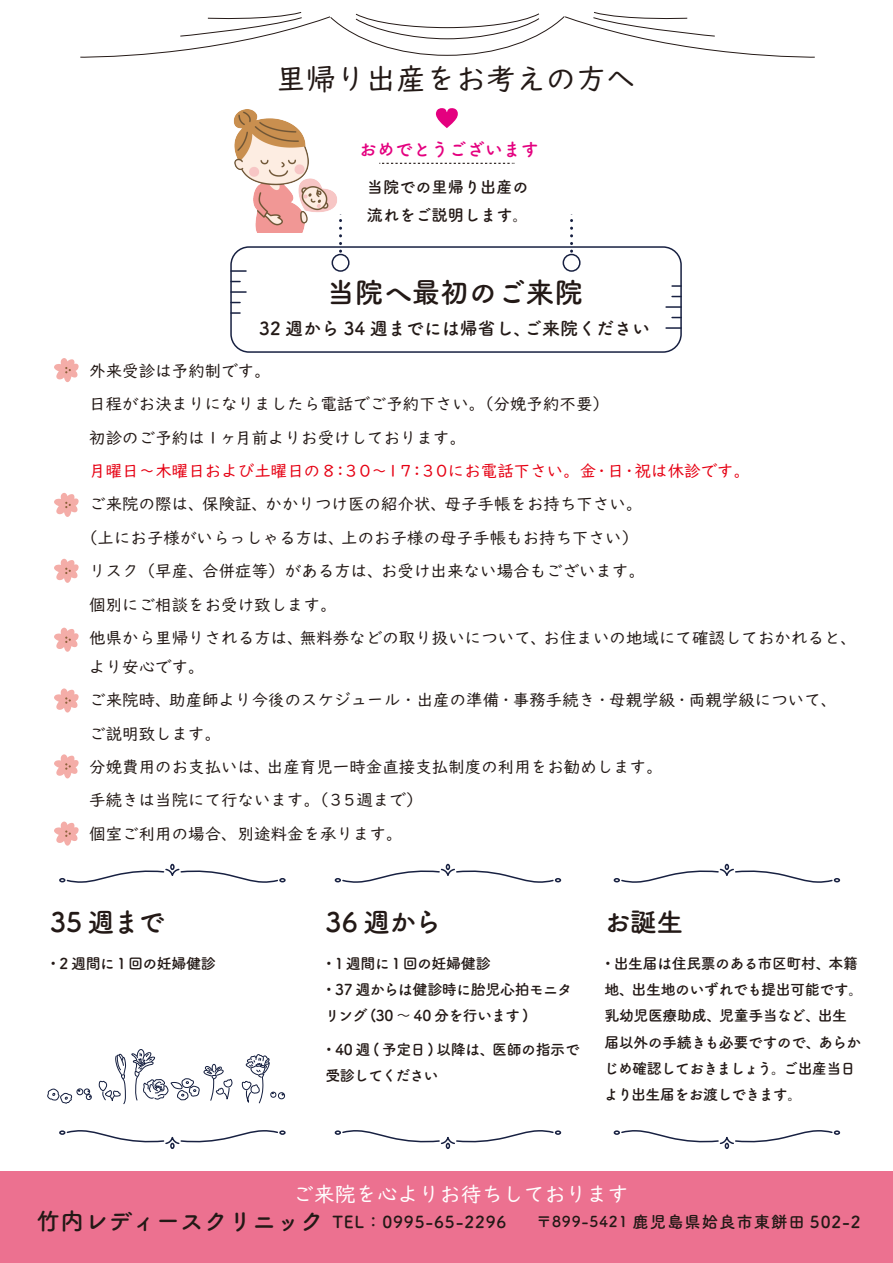
<style>
.page{position:relative;width:893px;height:1263px;background:#fff}
.page>*{position:absolute;margin:0;border:0;box-sizing:border-box;transform-origin:0 0}
.t1{font:30px "UD Digi Kyokasho NP R";color:#231916}
.t2{font:28.5px "Tsuku A Rd Gothic Std B";color:#231916}
.t3{font:27px "Tsuku A Rd Gothic Std B";letter-spacing:-.03em;color:#231916}
.t4{font:21px "UD Digi Kyokasho NP R";color:#fff}
.t5{font:18px "Tsuku A Rd Gothic Std B";color:#231916}
.t6{font:18px "Tsuku A Rd Gothic Std B";color:#e4007f}
.t7{font:16.5px/33.5px "UD Digi Kyokasho NP R";color:#231916}
.t8{font:16.5px "Tsuku A Rd Gothic Std B";letter-spacing:.05em;color:#231916}
.t9{font:16.5px "UD Digi Kyokasho NP R";color:#e60013}
.t10{font:16.2px/28.3px "Tsuku A Rd Gothic Std B";color:#231916}
.t11{font:15px/26.2px "Tsuku A Rd Gothic Std B";letter-spacing:-.04em;color:#231916}
.s1{font-size:24px}
.s2{font-size:21px}
.s3{font-size:15px}
</style>
<div class="page">
<svg style="left:80px;top:12px;width:735px;height:46px"></svg>
<svg style="left:379px;top:163px;width:135px;height:1px"></svg>
<svg style="left:436px;top:108px;width:22px;height:20px"></svg>
<img style="left:233px;top:109px;width:109px;height:124px">
<div style="left:0;top:1171px;width:893px;height:92px;background:#ec7190"></div>
<svg style="left:54px;top:358px;width:25px;height:24px"></svg>
<svg style="left:54px;top:493px;width:25px;height:24px"></svg>
<svg style="left:54px;top:559px;width:25px;height:24px"></svg>
<svg style="left:54px;top:628px;width:25px;height:24px"></svg>
<svg style="left:54px;top:688px;width:25px;height:24px"></svg>
<svg style="left:54px;top:754px;width:25px;height:24px"></svg>
<svg style="left:54px;top:821px;width:25px;height:25px"></svg>
<svg style="left:335px;top:864px;width:226px;height:19px"></svg>
<svg style="left:335px;top:1130px;width:226px;height:19px"></svg>
<svg style="left:59px;top:864px;width:227px;height:19px"></svg>
<svg style="left:614px;top:864px;width:226px;height:19px"></svg>
<svg style="left:614px;top:1130px;width:226px;height:19px"></svg>
<svg style="left:47px;top:1049px;width:239px;height:100px"></svg>
<div style="left:230px;top:246px;width:452px;height:107px;border:2px solid #172041;border-radius:18px"></div>
<svg style="left:339px;top:215px;width:3px;height:39px"></svg>
<svg style="left:570px;top:219px;width:3px;height:35px"></svg>
<div style="left:563px;top:254px;width:18px;height:18px;border:2px solid #172041;border-radius:50%"></div>
<div style="left:332px;top:254px;width:18px;height:18px;border:2px solid #172041;border-radius:50%"></div>
<svg style="left:231px;top:270px;width:15px;height:2px"></svg>
<svg style="left:231px;top:291px;width:15px;height:2px"></svg>
<svg style="left:231px;top:312px;width:9px;height:2px"></svg>
<svg style="left:666px;top:327px;width:15px;height:2px"></svg>
<svg style="left:666px;top:306px;width:15px;height:2px"></svg>
<svg style="left:672px;top:285px;width:9px;height:2px"></svg>
<h1 class="t1" style="left:276px;top:62px;width:361px">里帰り出産をお考えの方へ</h1>
<p class="t6" style="left:359px;top:136px;width:181px">おめでとうございます</p>
<p class="t10" style="left:367px;top:172px;width:164px">当院での里帰り出産の流れをご説明します。</p>
<h2 class="t2" style="left:326px;top:270px;width:258px">当院へ最初のご来院</h2>
<p class="t5" style="left:259px;top:314px;width:392px">32 週から 34 週までには帰省し、ご来院ください</p>
<p class="t7" style="left:89px;top:354px;width:521px">外来受診は予約制です。<br>日程がお決まりになりましたら電話でご予約下さい。（分娩予約不要）初診のご予約は１ヶ月前よりお受けしております。</p>
<p class="t9" style="left:89px;top:461px;width:662px">月曜日～木曜日および土曜日の８：３０～１７：３０にお電話下さい。金・日・祝は休診です。</p>
<p class="t7" style="left:89px;top:488px;width:555px">ご来院の際は、保険証、かかりつけ医の紹介状、母子手帳をお持ち下さい。</p>
<p class="t7" style="left:81px;top:521px;width:559px">（上にお子様がいらっしゃる方は、上のお子様の母子手帳もお持ち下さい）</p>
<p class="t7" style="left:89px;top:554px;width:557px">リスク（早産、合併症等）がある方は、お受け出来ない場合もございます。</p>
<p class="t7" style="left:89px;top:588px;width:249px">個別にご相談をお受け致します。</p>
<p class="t7" style="left:89px;top:621px;width:769px">他県から里帰りされる方は、無料券などの取り扱いについて、お住まいの地域にて確認しておかれると、</p>
<p class="t7" style="left:89px;top:650px;width:749px">より安心です。<br>ご来院時、助産師より今後のスケジュール・出産の準備・事務手続き・母親学級・両親学級について、ご説明致します。<br>分娩費用のお支払いは、出産育児一時金直接支払制度の利用をお勧めします。<br>手続きは当院にて行ないます。（３５週まで）<br>個室ご利用の場合、別途料金を承ります。</p>
<h3 class="t3" style="left:50px;top:901px;width:116px">35 週まで</h3>
<p class="t11" style="left:46px;top:949px;width:172px">・2 週間に 1回の妊婦健診</p>
<h3 class="t3" style="left:326px;top:901px;width:117px">36 週から</h3>
<p class="t11" style="left:321px;top:949px;width:253px">・1 週間に 1回の妊婦健診<br>・37 週からは健診時に胎児心拍モニタリング (30 ～ 40 分を行います )</p>
<p class="t11" style="left:321px;top:1035px;width:260px">・40 週 ( 予定日 ) 以降は、医師の指示で受診してください</p>
<h3 class="t3" style="left:604px;top:901px;width:81px">お誕生</h3>
<p class="t11" style="left:600px;top:949px;width:264px">・出生届は住民票のある市区町村、本籍地、出生地のいずれでも提出可能です。乳幼児医療助成、児童手当など、出生<br>届以外の手続きも必要ですので、あらかじめ確認しておきましょう。ご出産当日より出生届をお渡しできます。</p>
<p class="t4" style="left:293px;top:1182px;width:337px">ご来院を心よりお待ちしております</p>
<p class="t8" style="left:36px;top:1209px;width:826px"><span class="s1">竹内レディースクリニック</span> TEL：0995-65-2296 <span class="s2">　</span><span class="s3">〒899-5421</span> 鹿児島県姶良市東餅田 502-2</p>
</div>
